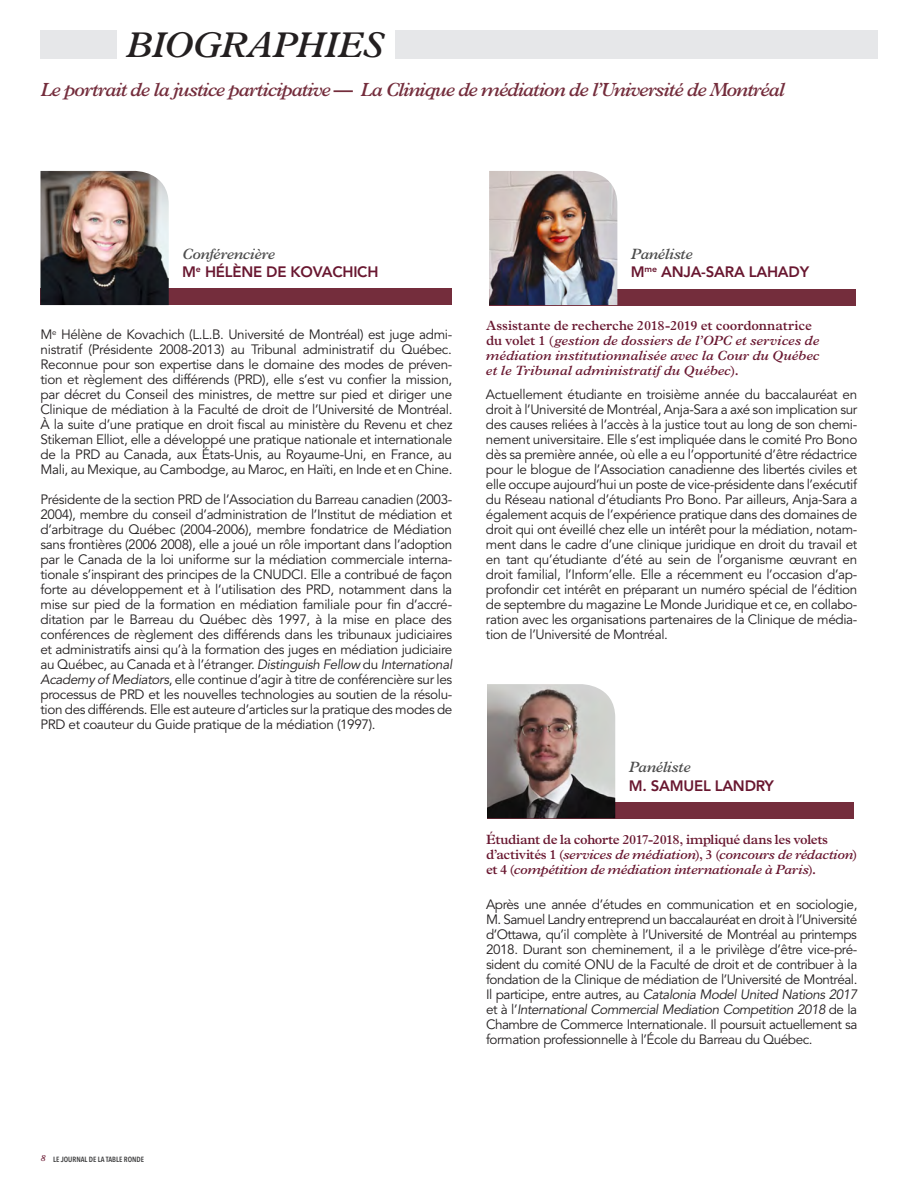
<style>
.page{position:relative;width:918px;height:1188px;background:#fff}
.page>*{position:absolute;margin:0;border:0;box-sizing:border-box;transform-origin:0 0}
.t1{font:italic 600 36px "Plantin Std";letter-spacing:-.025em;color:#231f20}
.t2{font:italic 600 19.2px "Plantin Std";letter-spacing:-.05em;color:#742d3c}
.t3{font:800 15px/18.8px "Avenir LT Std";letter-spacing:-.015em;color:#691730}
.TEXTE_paragraphe_-_c{font:13.5px/15px "Avenir LT Std";letter-spacing:-.025em;color:#231f20;text-align:justify}
.non_grille{font:italic 600 13.5px/15px "Plantin Std";letter-spacing:-.005em;color:#691730}
.t4{font:600 condensed 7.5px "Avenir Next LT Pro";color:#3e3e3f}
.s1{font-family:"Plantin Std";font-weight:600;font-style:italic;color:#4d4d4d}
.s2{font-style:italic}
.s3{font-style:normal}
.s4{font-family:"Plantin Std";font-style:italic;font-stretch:normal;font-size:9px;color:#691730}
</style>
<div class="page">
<div style="left:395px;top:30px;width:483px;height:28px;background:#e6e7e9"></div>
<div style="left:40px;top:30px;width:77px;height:28px;background:#e6e7e9"></div>
<div style="left:40px;top:289px;width:412px;height:16px;background:#742d3c"></div>
<img style="left:40px;top:171px;width:129px;height:134px">
<div style="left:489px;top:289px;width:366px;height:17px;background:#742d3c"></div>
<img style="left:489px;top:171px;width:128px;height:134px">
<div style="left:487px;top:802px;width:366px;height:16px;background:#742d3c"></div>
<img style="left:487px;top:684px;width:128px;height:134px">
<p class="t1" style="left:126px;top:24px;width:259px">BIOGRAPHIES</p>
<p class="t2" style="left:40px;top:79px;width:746px">Le portrait de la justice participative — La Clinique de médiation de l’Université de Montréal</p>
<p class="t3" style="left:182px;top:244px;width:198px"><span class="s1">Conférencière<br></span>M<sup>e</sup> HÉLÈNE DE KOVACHICH</p>
<p class="TEXTE_paragraphe_-_c" style="left:40px;top:327px;width:413px">M<sup>e</sup> Hélène de Kovachich (L.L.B. Université de Montréal) est juge admi&shy;nistratif (Présidente 2008-2013) au Tribunal administratif du Québec.<br>Reconnue pour son expertise dans le domaine des modes de préven&shy;tion et règlement des différends (PRD), elle s’est vu confier la mission, par décret du Conseil des ministres, de mettre sur pied et diriger une Clinique de médiation à la Faculté de droit de l’Université de Montréal.<br>À la suite d’une pratique en droit fiscal au ministère du Revenu et chez Stikeman Elliot, elle a développé une pratique nationale et internationale de la PRD au Canada, aux États-Unis, au Royaume-Uni, en France, au Mali, au Mexique, au Cambodge, au Maroc, en Haïti, en Inde et en Chine.</p>
<p class="TEXTE_paragraphe_-_c" style="left:40px;top:492px;width:413px">Présidente de la section PRD de l’Association du Barreau canadien (2003- 2004), membre du conseil d’administration de l’Institut de médiation et d’arbitrage du Québec (2004-2006), membre fondatrice de Médiation sans frontières (2006 2008), elle a joué un rôle important dans l’adoption par le Canada de la loi uniforme sur la médiation commerciale interna&shy;tionale s’inspirant des principes de la CNUDCI. Elle a contribué de façon forte au développement et à l’utilisation des PRD, notamment dans la mise sur pied de la formation en médiation familiale pour fin d’accré&shy;ditation par le Barreau du Québec dès 1997, à la mise en place des conférences de règlement des différends dans les tribunaux judiciaires et administratifs ainsi qu’à la formation des juges en médiation judiciaire au Québec, au Canada et à l’étranger. <span class="s2">Distinguish Fellow</span> du <span class="s2">International Academy of Mediators</span>, elle continue d’agir à titre de conférencière sur les processus de PRD et les nouvelles technologies au soutien de la résolu&shy;tion des différends. Elle est auteure d’articles sur la pratique des modes de PRD et coauteur du Guide pratique de la médiation (1997).</p>
<p class="t3" style="left:631px;top:244px;width:180px"><span class="s1">Panéliste<br></span>M<sup>me</sup> ANJA-SARA LAHADY</p>
<p class="non_grille" style="left:486px;top:318px;width:335px"><span class="s3">Assistante de recherche 2018-2019 et coordonnatrice du volet 1 (</span>gestion de dossiers de l’OPC et services de médiation institutionnalisée avec la Cour du Québec et le Tribunal administratif du Québec<span class="s3">).</span></p>
<p class="TEXTE_paragraphe_-_c" style="left:486px;top:387px;width:373px">Actuellement étudiante en troisième année du baccalauréat en droit à l’Université de Montréal, Anja-Sara a axé son implication sur des causes reliées à l’accès à la justice tout au long de son chemi&shy;nement universitaire. Elle s’est impliquée dans le comité Pro Bono dès sa première année, où elle a eu l’opportunité d’être rédactrice pour le blogue de l’Association canadienne des libertés civiles et elle occupe aujourd’hui un poste de vice-présidente dans l’exécutif du Réseau national d’étudiants Pro Bono. Par ailleurs, Anja-Sara a également acquis de l’expérience pratique dans des domaines de droit qui ont éveillé chez elle un intérêt pour la médiation, notam&shy;ment dans le cadre d’une clinique juridique en droit du travail et en tant qu’étudiante d’été au sein de l’organisme œuvrant en droit familial, l’Inform’elle. Elle a récemment eu l’occasion d’ap&shy;profondir cet intérêt en préparant un numéro spécial de l’édition de septembre du magazine Le Monde Juridique et ce, en collabo&shy;ration avec les organisations partenaires de la Clinique de média&shy;tion de l’Université de Montréal.</p>
<p class="t3" style="left:629px;top:757px;width:147px"><span class="s1">Panéliste<br></span>M. SAMUEL LANDRY</p>
<p class="non_grille" style="left:486px;top:832px;width:373px"><span class="s3">Étudiant de la cohorte 2017-2018, impliqué dans les volets d’activités 1 (</span>services de médiation<span class="s3">), 3 (</span>concours de rédaction<span class="s3">) et 4 (</span>compétition de médiation internationale à Paris<span class="s3">).</span></p>
<p class="TEXTE_paragraphe_-_c" style="left:486px;top:897px;width:373px">Après une année d’études en communication et en sociologie, M. Samuel Landry entreprend un baccalauréat en droit à l’Université d’Ottawa, qu’il complète à l’Université de Montréal au printemps 2018. Durant son cheminement, il a le privilège d’être vice-pré&shy;sident du comité ONU de la Faculté de droit et de contribuer à la fondation de la Clinique de médiation de l’Université de Montréal.<br>Il participe, entre autres, au <span class="s2">Catalonia Model United Nations 2017 </span>et à l’<span class="s2">International Commercial Mediation Competition 2018</span> de la Chambre de Commerce Internationale. Il poursuit actuellement sa formation professionnelle à l’École du Barreau du Québec.</p>
<p class="t4" style="left:40px;top:1154px;width:105px"><span class="s4">8</span> LE JOURNAL DE LA TABLE RONDE</p>
</div>
